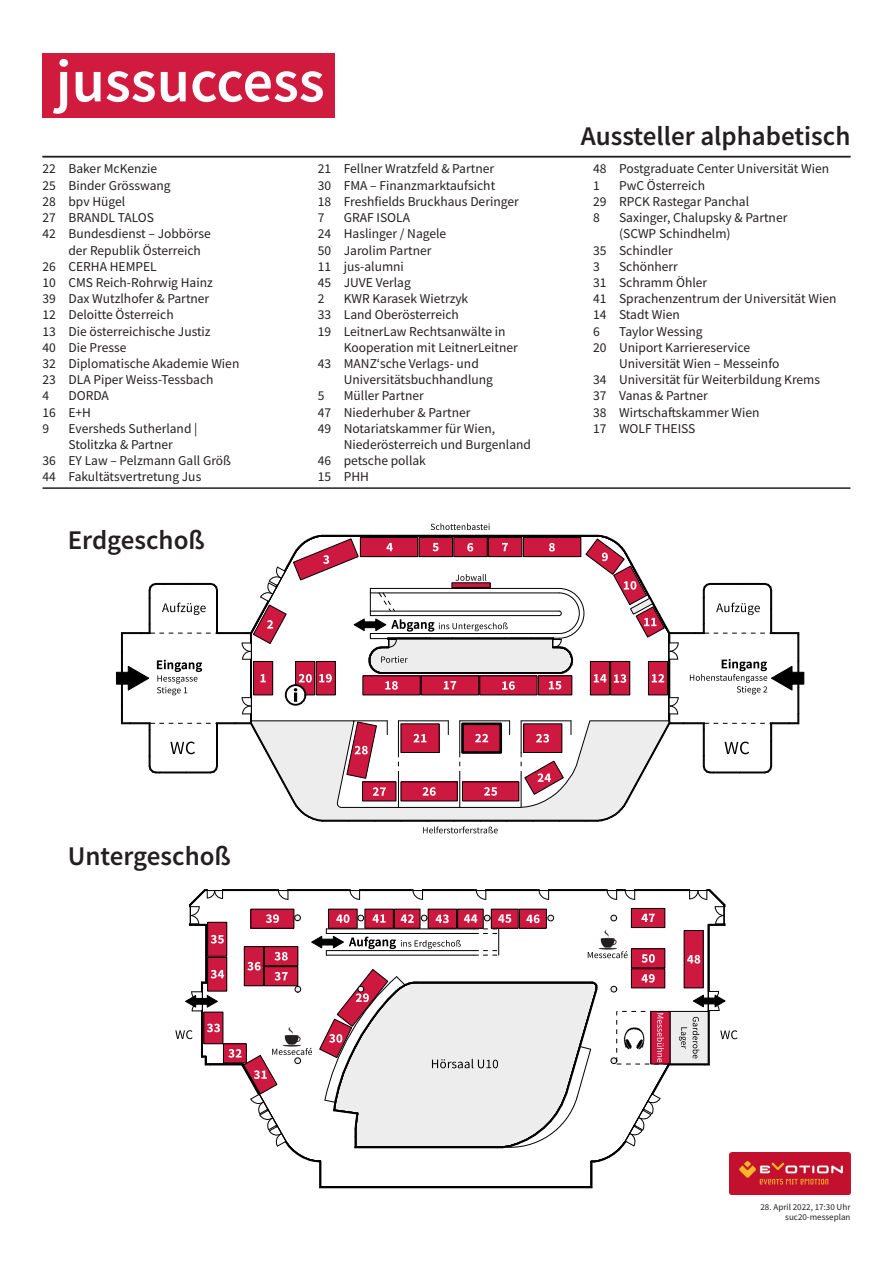
<style>
.page{position:relative;width:893px;height:1263px;background:#fff}
.page>*{position:absolute;margin:0;border:0;box-sizing:border-box;transform-origin:0 0}
.t1{font:600 60px "Source Sans Pro";color:#fff}
.t2{font:600 27px "Source Sans Pro";color:#231f20}
.t3{font:13.5px/16.2px "Source Sans Pro";color:#231f20}
.t4{font:9px/10.8px "Source Sans Pro";color:#231f20;text-align:right}
</style>
<div class="page">
<svg style="left:116px;top:523px;width:688px;height:310px"></svg>
<svg style="left:251px;top:536px;width:418px;height:284px"></svg>
<svg style="left:175px;top:889px;width:562px;height:299px"></svg>
<div style="left:43px;top:53px;width:292px;height:64px;background:#d01b3e"></div>
<img style="left:730px;top:1152px;width:120px;height:43px">
<hr style="left:43px;top:156px;width:807px;height:1px;background:#231f20">
<hr style="left:43px;top:487px;width:807px;height:2px;background:#231f20">
<h1 class="t1" style="left:56px;top:42px;width:270px">jussuccess</h1>
<p class="t3" style="left:43px;top:161px;width:116px">22 Baker McKenzie</p>
<p class="t3" style="left:43px;top:177px;width:130px">25 Binder Grösswang</p>
<p class="t3" style="left:43px;top:193px;width:84px">28 bpv Hügel</p>
<p class="t3" style="left:43px;top:209px;width:113px">27 BRANDL TALOS</p>
<p class="t3" style="left:43px;top:226px;width:170px">42 Bundesdienst – Jobbörse</p>
<p class="t3" style="left:68px;top:242px;width:134px">der Republik Österreich</p>
<p class="t3" style="left:43px;top:258px;width:116px">26 CERHA HEMPEL</p>
<p class="t3" style="left:43px;top:274px;width:172px">10 CMS Reich-Rohrwig Hainz</p>
<p class="t3" style="left:43px;top:290px;width:168px">39 Dax Wutzlhofer &amp; Partner</p>
<p class="t3" style="left:43px;top:307px;width:133px">12 Deloitte Österreich</p>
<p class="t3" style="left:43px;top:323px;width:170px">13 Die österreichische Justiz</p>
<p class="t3" style="left:43px;top:339px;width:85px">40 Die Presse</p>
<p class="t3" style="left:43px;top:355px;width:198px">32 Diplomatische Akademie Wien</p>
<p class="t3" style="left:43px;top:371px;width:172px">23 DLA Piper Weiss-Tessbach</p>
<p class="t3" style="left:43px;top:388px;width:8px">4</p>
<p class="t3" style="left:43px;top:388px;width:68px;text-indent:26px">DORDA<br>16 E+H<br>9</p>
<p class="t3" style="left:68px;top:420px;width:131px">Eversheds Sutherland |</p>
<p class="t3" style="left:68px;top:436px;width:106px">Stolitzka &amp; Partner</p>
<p class="t3" style="left:43px;top:452px;width:190px">36 EY Law – Pelzmann Gall Größ</p>
<p class="t3" style="left:43px;top:469px;width:160px">44 Fakultätsvertretung Jus</p>
<h2 class="t2" style="left:68px;top:522px;width:139px">Erdgeschoß</h2>
<p class="t3" style="left:318px;top:161px;width:202px">21 Fellner Wratzfeld &amp; Partner<br>30 FMA – Finanzmarktaufsicht<br>18 Freshfields Bruckhaus Deringer<br>7</p>
<p class="t3" style="left:318px;top:209px;width:130px;text-indent:26px">GRAF ISOLA<br>24 Haslinger / Nagele<br>50 Jarolim Partner<br>11 jus-alumni<br>45 JUVE Verlag<br>2</p>
<p class="t3" style="left:344px;top:290px;width:126px">KWR Karasek Wietrzyk</p>
<p class="t3" style="left:318px;top:307px;width:143px">33 Land Oberösterreich</p>
<p class="t3" style="left:318px;top:323px;width:189px">19 LeitnerLaw Rechtsanwälte in</p>
<p class="t3" style="left:344px;top:339px;width:176px">Kooperation mit LeitnerLeitner</p>
<p class="t3" style="left:318px;top:355px;width:162px">43 MANZ‘sche Verlags- und</p>
<p class="t3" style="left:344px;top:371px;width:151px">Universitätsbuchhandlung</p>
<p class="t3" style="left:318px;top:388px;width:8px">5</p>
<p class="t3" style="left:344px;top:388px;width:81px">Müller Partner</p>
<p class="t3" style="left:318px;top:404px;width:154px">47 Niederhuber &amp; Partner</p>
<p class="t3" style="left:318px;top:420px;width:179px">49 Notariatskammer für Wien,</p>
<p class="t3" style="left:344px;top:436px;width:189px">Niederösterreich und Burgenland</p>
<p class="t3" style="left:318px;top:452px;width:110px">46 petsche pollak</p>
<p class="t3" style="left:318px;top:469px;width:53px">15 PHH</p>
<h2 class="t2" style="left:581px;top:118px;width:271px">Aussteller alphabetisch</h2>
<p class="t3" style="left:593px;top:161px;width:237px">48 Postgraduate Center Universität Wien<br>1</p>
<p class="t3" style="left:593px;top:177px;width:158px;text-indent:26px">PwC Österreich<br>29 RPCK Rastegar Panchal<br>8</p>
<p class="t3" style="left:619px;top:209px;width:170px">Saxinger, Chalupsky &amp; Partner</p>
<p class="t3" style="left:619px;top:226px;width:113px">(SCWP Schindhelm)</p>
<p class="t3" style="left:593px;top:242px;width:81px">35 Schindler</p>
<p class="t3" style="left:593px;top:258px;width:8px">3</p>
<p class="t3" style="left:593px;top:258px;width:245px;text-indent:26px">Schönherr<br>31 Schramm Öhler<br>41 Sprachenzentrum der Universität Wien<br>14 Stadt Wien<br>6</p>
<p class="t3" style="left:619px;top:323px;width:85px">Taylor Wessing</p>
<p class="t3" style="left:593px;top:339px;width:158px">20 Uniport Karriereservice</p>
<p class="t3" style="left:619px;top:355px;width:162px">Universität Wien – Messeinfo</p>
<p class="t3" style="left:593px;top:371px;width:228px">34 Universität für Weiterbildung Krems</p>
<p class="t3" style="left:593px;top:388px;width:116px">37 Vanas &amp; Partner</p>
<p class="t3" style="left:593px;top:404px;width:168px">38 Wirtschaftskammer Wien</p>
<p class="t3" style="left:593px;top:420px;width:104px">17 WOLF THEISS</p>
<h2 class="t2" style="left:68px;top:838px;width:165px">Untergeschoß</h2>
<p class="t4" style="left:760px;top:1201px;width:92px">28. April 2022, 17:30 Uhr suc20-messeplan</p>
</div>
